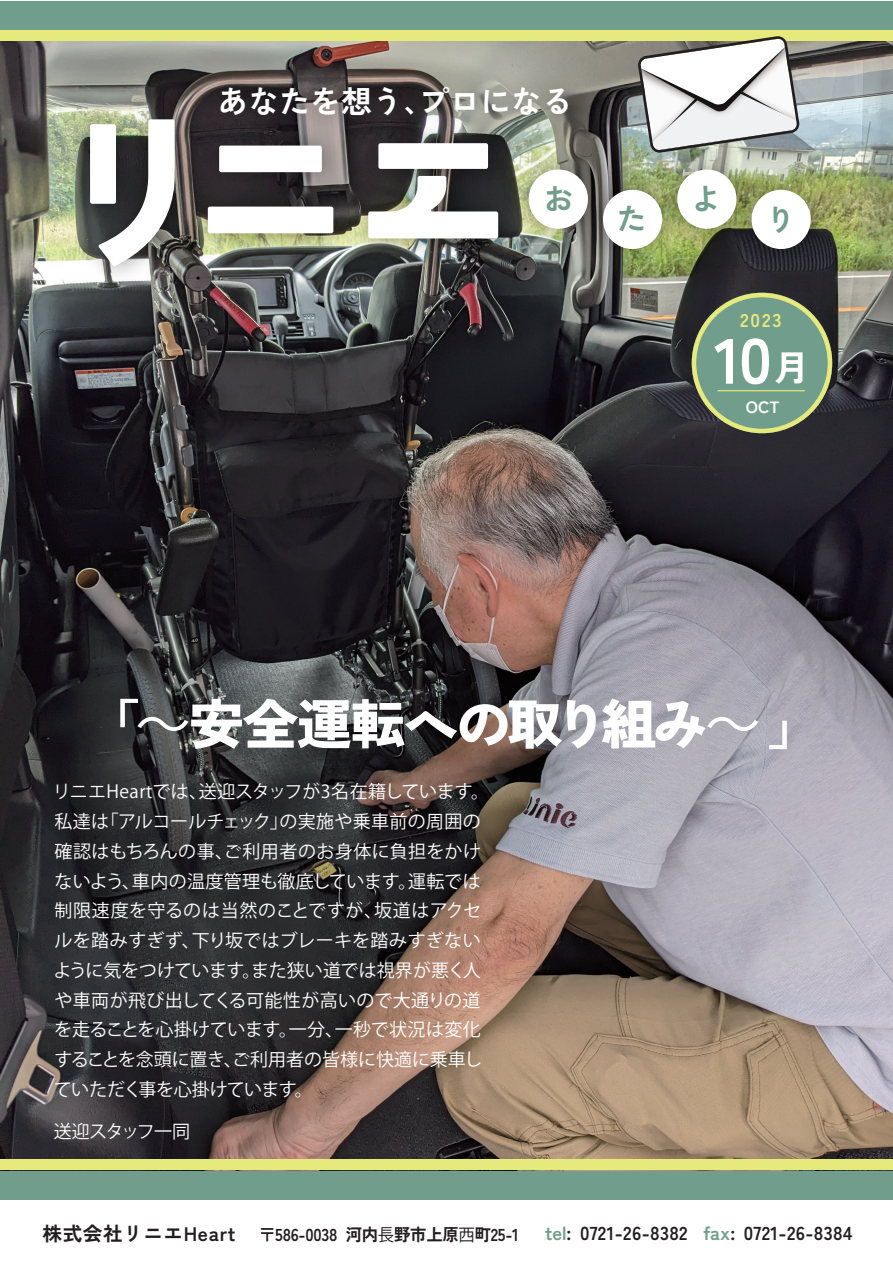
<style>
.page{position:relative;width:893px;height:1263px;background:#fff}
.page>*{position:absolute;margin:0;border:0;box-sizing:border-box;transform-origin:0 0}
.t1{font:700 63.75px "Zen Kaku Gothic New";color:#fff}
.t2{font:900 54px "Zen Kaku Gothic New";letter-spacing:-.055em;color:#fff}
.t3{font:700 30.9px "Zen Kaku Gothic New";color:#fff}
.t4{font:700 30px "Zen Kaku Gothic New";color:#719e8c}
.t5{font:700 18.75px "Zen Kaku Gothic New";letter-spacing:.02em;color:#231f20}
.t6{font:700 18.45px "Zen Kaku Gothic New";color:#e6e97c}
.t7{font:18px/29.7px "Koz Go Pr 6 N";color:#fff}
.t8{font:18px "Koz Go Pr 6 N";letter-spacing:-.04em;color:#fff}
.t9{font:700 17.25px "Zen Kaku Gothic New";letter-spacing:-.015em;color:#231f20;scale:.95 1}
.t10{font:700 16.35px "Zen Kaku Gothic New";color:#fff}
.s1{font-size:35.4px}
.s2{font-family:"Koz Go Pr 6 N";font-weight:400}
.s3{font-size:19.65px}
.s4{color:#719e8c}
</style>
<div class="page">
<div style="left:1px;top:2px;width:892px;height:1198px;background:#719e8c"></div>
<img style="left:0;top:30px;width:893px;height:1140px">
<svg style="left:692px;top:293px;width:140px;height:140px"></svg>
<hr style="left:717px;top:390px;width:88px;height:1px;background:#e6e97c">
<div style="left:1px;top:30px;width:892px;height:11px;background:#e6e97c"></div>
<div style="left:1px;top:1160px;width:892px;height:10px;background:#e6e97c"></div>
<svg style="left:638px;top:36px;width:162px;height:103px;background:#d1d1cc"></svg>
<img style="left:61px;top:90px;width:469px;height:208px">
<div style="left:90px;top:124px;width:26px;height:80px;background:#fff;border-radius:2px"></div>
<svg style="left:98px;top:119px;width:77px;height:147px;background:#a3a4a1"></svg>
<div style="left:219px;top:146px;width:103px;height:26px;background:#fff;border-radius:2px"></div>
<div style="left:208px;top:207px;width:125px;height:26px;background:#fff;border-radius:2px"></div>
<div style="left:378px;top:143px;width:110px;height:26px;background:#fff;border-radius:2px"></div>
<svg style="left:368px;top:176px;width:130px;height:62px;background:#a5a5a4"></svg>
<img style="left:499px;top:139px;width:344px;height:142px">
<div style="left:529px;top:169px;width:59px;height:60px;background:#fff;border-radius:50%"></div>
<div style="left:603px;top:190px;width:59px;height:59px;background:#fff;border-radius:50%"></div>
<div style="left:677px;top:169px;width:59px;height:60px;background:#fff;border-radius:50%"></div>
<div style="left:751px;top:190px;width:60px;height:59px;background:#fff;border-radius:50%"></div>
<img style="left:190px;top:58px;width:412px;height:91px">
<h3 class="t3" style="left:217px;top:82px;width:357px">あなたを想う、プロになる</h3>
<h3 class="t4" style="left:544px;top:180px;width:32px">お</h3>
<h3 class="t4" style="left:617px;top:200px;width:32px">た</h3>
<h3 class="t4" style="left:691px;top:180px;width:32px">よ</h3>
<h3 class="t4" style="left:766px;top:201px;width:32px">り</h3>
<p class="t6" style="left:740px;top:308px;width:43px">2023</p>
<h1 class="t1" style="left:714px;top:320px;width:97px">10<span class="s1">月</span></h1>
<p class="t10" style="left:746px;top:397px;width:35px">OCT</p>
<h2 class="t2" style="left:86px;top:690px;width:738px">「<span class="s2">～</span>安全運転への取り組み<span class="s2">～</span>」</h2>
<p class="t7" style="left:53px;top:777px;width:438px">リニエHeartでは、送迎スタッフが3名在籍しています。私達は「アルコールチェック」の実施や乗車前の周囲の確認はもちろんの事、ご利用者のお身体に負担をかけないよう、車内の温度管理も徹底しています。運転では制限速度を守るのは当然のことですが、坂道はアクセルを踏みすぎず、下り坂ではブレーキを踏みすぎないように気をつけています。また狭い道では視界が悪く人や車両が飛び出してくる可能性が高いので大通りの道を走ることを心掛けています。一分、一秒で状況は変化することを念頭に置き、ご利用者の皆様に快適に乗車していただく事を心掛けています。</p>
<p class="t8" style="left:54px;top:1121px;width:138px">送迎スタッフ一同</p>
<p class="t9" style="left:43px;top:1223px;width:503px"><span class="s3">株式会社リニエHeart</span> 〒586-0038 河内<span class="s2">長</span>野市上原<span class="s2">西</span>町25-1</p>
<p class="t5" style="left:545px;top:1222px;width:309px"><span class="s4">tel</span>: 0721-26-8382 <span class="s4">fax</span>: 0721-26-8384</p>
</div>
